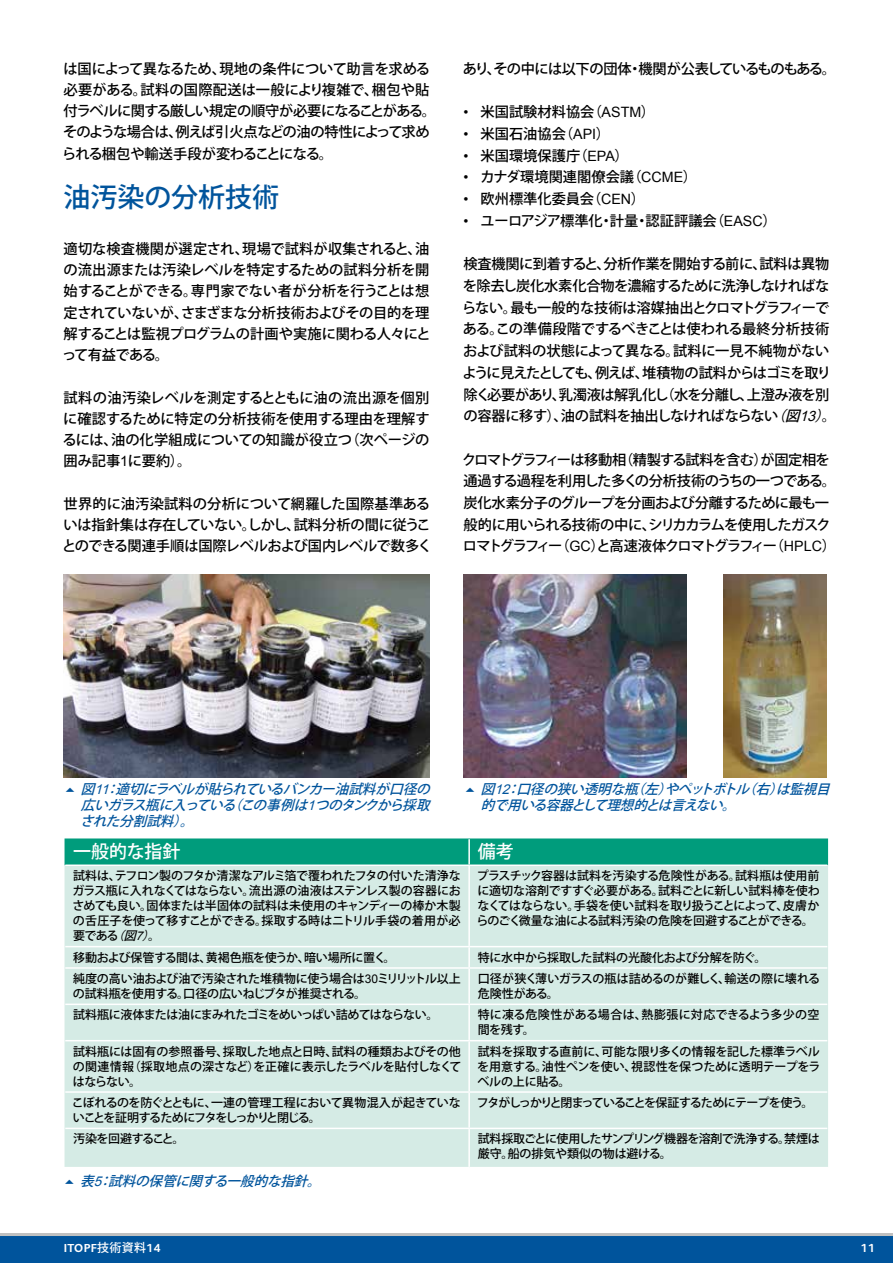
<style>
.page{position:relative;width:893px;height:1263px;background:#fff}
.page>*{position:absolute;margin:0;border:0;box-sizing:border-box;transform-origin:0 0}
.t1{font:500 27px "Koz Go Pro";color:#00549c}
.t2{font:500 18px "Koz Go Pro";color:#fff}
.t3{font:500 14.25px/21.3px "Koz Go Pro";letter-spacing:-.03em;color:#000}
.t4{font:500 14.25px/21.8px "Koz Go Pro";letter-spacing:-.065em;color:#000}
.t5{font:500 14.25px "Koz Go Pro";color:#000}
.t6{font:500 14.25px/21.3px "Koz Go Pro";letter-spacing:-.01em;color:#000}
.t7{font:500 14.25px "Koz Go Pro";letter-spacing:-.05em;color:#000}
.t8{font:italic 500 13.5px/15.8px "Koz Go Pro";color:#00549c;text-align:justify}
.t9{font:500 12px/15px "Koz Go Pro";letter-spacing:-.025em;color:#000;text-align:justify}
.t10{font:500 12px/15px "Koz Go Pro";letter-spacing:-.055em;color:#000}
.t11{font:500 12px/15px "Koz Go Pro";color:#000}
.t12{font:500 12px/15px "Koz Go Pro";letter-spacing:.01em;color:#000}
.t13{font:500 12px "Koz Go Pro";letter-spacing:-.09em;color:#000}
.t14{font:600 12px "Foundry Sans";letter-spacing:.025em;color:#fff}
.s1{font-family:"Arial";font-weight:400}
.s2{font-style:italic}
.s3{font-family:"Arial";font-weight:400;font-style:italic}
.s4{font-family:"Koz Go Pro";font-weight:500}
</style>
<div class="page">
<svg style="left:0;top:1233px;width:893px;height:30px;background:#135e9f"></svg>
<img style="left:63px;top:574px;width:367px;height:203px">
<img style="left:464px;top:574px;width:223px;height:203px">
<img style="left:723px;top:574px;width:103px;height:203px">
<div style="left:65px;top:838px;width:763px;height:27px;background:#009c7c"></div>
<div style="left:65px;top:865px;width:763px;height:302px;background:#d5ebe5"></div>
<hr style="left:468px;top:839px;width:2px;height:25px;background:#fff">
<hr style="left:65px;top:864px;width:404px;height:2px;background:#fff">
<hr style="left:469px;top:864px;width:358px;height:2px;background:#fff">
<hr style="left:468px;top:866px;width:2px;height:80px;background:#fff">
<hr style="left:65px;top:946px;width:404px;height:1px;background:#fff">
<hr style="left:469px;top:946px;width:358px;height:1px;background:#fff">
<hr style="left:468px;top:947px;width:2px;height:20px;background:#fff">
<hr style="left:65px;top:967px;width:404px;height:2px;background:#fff">
<hr style="left:469px;top:967px;width:358px;height:2px;background:#fff">
<hr style="left:468px;top:969px;width:2px;height:34px;background:#fff">
<hr style="left:65px;top:1003px;width:404px;height:2px;background:#fff">
<hr style="left:469px;top:1003px;width:358px;height:2px;background:#fff">
<hr style="left:468px;top:1005px;width:2px;height:35px;background:#fff">
<hr style="left:65px;top:1040px;width:404px;height:1px;background:#fff">
<hr style="left:469px;top:1040px;width:358px;height:1px;background:#fff">
<hr style="left:468px;top:1041px;width:2px;height:50px;background:#fff">
<hr style="left:65px;top:1091px;width:404px;height:2px;background:#fff">
<hr style="left:469px;top:1091px;width:358px;height:2px;background:#fff">
<hr style="left:468px;top:1093px;width:2px;height:34px;background:#fff">
<hr style="left:65px;top:1127px;width:404px;height:2px;background:#fff">
<hr style="left:469px;top:1127px;width:358px;height:2px;background:#fff">
<hr style="left:468px;top:1129px;width:2px;height:38px;background:#fff">
<p class="t3" style="left:62px;top:58px;width:375px">は国によって異なるため、現地の条件について助言を求める必要がある。試料の国際配送は一般により複雑で、梱包や貼付ラベルに関する厳しい規定の順守が必要になることがある。そのような場合は、例えば引火点などの油の特性によって求められる梱包や輸送手段が変わることになる。</p>
<h1 class="t1" style="left:64px;top:180px;width:217px">油汚染の分析技術</h1>
<p class="t3" style="left:62px;top:239px;width:370px;text-align:justify">適切な検査機関が選定され、現場で試料が収集されると、油の流出源または汚染レベルを特定するための試料分析を開始することができる。専門家でない者が分析を行うことは想定されていないが、さまざまな分析技術およびその目的を理解することは監視プログラムの計画や実施に関わる人々にとって有益である。</p>
<p class="t3" style="left:62px;top:387px;width:369px;text-align:justify">試料の油汚染レベルを測定するとともに油の流出源を個別に確認するために特定の分析技術を使用する理由を理解するには、油の化学組成についての知識が役立つ（次ページの囲み記事<span class="s1">1</span>に要約）。</p>
<p class="t6" style="left:62px;top:494px;width:371px">世界的に油汚染試料の分析について網羅した国際基準あるいは指針集は存在していない。しかし、試料分析の間に従うことのできる関連手順は国際レベルおよび国内レベルで数多く</p>
<p class="t7" style="left:463px;top:60px;width:375px">あり、その中には以下の団体・機関が公表しているものもある。</p>
<p class="t5" style="left:463px;top:103px;width:193px"><span class="s1">•</span> 米国試験材料協会（<span class="s1">ASTM</span>）</p>
<p class="t3" style="left:463px;top:124px;width:148px"><span class="s1">•</span> 米国石油協会（<span class="s1">API</span>）</p>
<p class="t5" style="left:463px;top:146px;width:167px"><span class="s1">•</span> 米国環境保護庁（<span class="s1">EPA</span>）</p>
<p class="t5" style="left:464px;top:168px;width:235px"><span class="s1">•</span> カナダ環境関連閣僚会議（<span class="s1">CCME</span>）</p>
<p class="t5" style="left:464px;top:190px;width:183px"><span class="s1">•</span> 欧州標準化委員会（<span class="s1">CEN</span>）</p>
<p class="t5" style="left:464px;top:211px;width:315px"><span class="s1">•</span> ユーロアジア標準化・計量・認証評議会（<span class="s1">EASC</span>）</p>
<p class="t3" style="left:462px;top:254px;width:375px;line-height:21.8px">検査機関に到着すると、分析作業を開始する前に、試料は異物を除去し炭化水素化合物を濃縮するために洗浄しなければならない。最も一般的な技術は溶媒抽出とクロマトグラフィーである。この準備段階でするべきことは使われる最終分析技術および試料の状態によって異なる。試料に一見不純物がないように見えたとしても、例えば、堆積物の試料からはゴミを取り除く必要があり、乳濁液は解乳化し（水を分離し、上澄み液を別の容器に移す）、油の試料を抽出しなければならない<span class="s2">（図</span><span class="s3">13</span><span class="s2">）</span>。</p>
<p class="t4" style="left:462px;top:449px;width:375px">クロマトグラフィーは移動相（精製する試料を含む）が固定相を通過する過程を利用した多くの分析技術のうちの一つである。炭化水素分子のグループを分画および分離するために最も一般的に用いられる技術の中に、シリカカラムを使用したガスクロマトグラフィー（<span class="s1">GC</span>）と高速液体クロマトグラフィー（<span class="s1">HPLC</span>）</p>
<p class="t8" style="left:80px;top:782px;width:356px">図<span class="s1">11</span>：適切にラベルが貼られているバンカー油試料が口径の広いガラス瓶に入っている（この事例は<span class="s1">1</span>つのタンクから採取された分割試料）。</p>
<p class="t8" style="left:481px;top:782px;width:355px">図<span class="s1">12</span>：口径の狭い透明な瓶（左）やペットボトル（右）は監視目的で用いる容器として理想的とは言えない。</p>
<h2 class="t2" style="left:73px;top:840px;width:109px">一般的な指針</h2>
<h2 class="t2" style="left:478px;top:840px;width:37px">備考</h2>
<p class="t9" style="left:72px;top:869px;width:390px">試料は、テフロン製のフタか清潔なアルミ箔で覆われたフタの付いた清浄なガラス瓶に入れなくてはならない。流出源の油液はステンレス製の容器におさめても良い。固体または半固体の試料は未使用のキャンディーの棒か木製の舌圧子を使って移すことができる。採取する時はニトリル手袋の着用が必要である<span class="s2">（図</span><span class="s3">7</span><span class="s2">）</span>。</p>
<p class="t9" style="left:477px;top:869px;width:345px">プラスチック容器は試料を汚染する危険性がある。試料瓶は使用前に適切な溶剤ですすぐ必要がある。試料ごとに新しい試料棒を使わなくてはならない。手袋を使い試料を取り扱うことによって、皮膚からのごく微量な油による試料汚染の危険を回避することができる。</p>
<p class="t9" style="left:73px;top:950px;width:324px">移動および保管する間は、黄褐色瓶を使うか、暗い場所に置く。</p>
<p class="t9" style="left:478px;top:950px;width:290px">特に水中から採取した試料の光酸化および分解を防ぐ。</p>
<p class="t9" style="left:73px;top:972px;width:389px">純度の高い油および油で汚染された堆積物に使う場合は<span class="s1">30</span>ミリリットル以上の試料瓶を使用する。口径の広いねじブタが推奨される。</p>
<p class="t11" style="left:478px;top:972px;width:344px">口径が狭く薄いガラスの瓶は詰めるのが難しく、輸送の際に壊れる危険性がある。</p>
<p class="t9" style="left:73px;top:1008px;width:367px">試料瓶に液体または油にまみれたゴミをめいっぱい詰めてはならない。</p>
<p class="t12" style="left:478px;top:1008px;width:343px">特に凍る危険性がある場合は、熱膨張に対応できるよう多少の空間を残す。</p>
<p class="t9" style="left:73px;top:1044px;width:390px">試料瓶には固有の参照番号、採取した地点と日時、試料の種類およびその他の関連情報（採取地点の深さなど）を正確に表示したラベルを貼付しなくてはならない。</p>
<p class="t9" style="left:477px;top:1044px;width:345px">試料を採取する直前に、可能な限り多くの情報を記した標準ラベルを用意する。油性ペンを使い、視認性を保つために透明テープをラベルの上に貼る。</p>
<p class="t10" style="left:72px;top:1096px;width:390px">こぼれるのを防ぐとともに、一連の管理工程において異物混入が起きていないことを証明するためにフタをしっかりと閉じる。</p>
<p class="t13" style="left:477px;top:1095px;width:338px">フタがしっかりと閉まっていることを保証するためにテープを使う。</p>
<p class="t9" style="left:73px;top:1132px;width:113px">汚染を回避すること。</p>
<p class="t9" style="left:478px;top:1132px;width:344px">試料採取ごとに使用したサンプリング機器を溶剤で洗浄する。禁煙は厳守。船の排気や類似の物は避ける。</p>
<p class="t8" style="left:80px;top:1174px;width:247px">表<span class="s1">5</span>：試料の保管に関する一般的な指針。</p>
<p class="t14" style="left:64px;top:1241px;width:98px">ITOPF<span class="s4">技術資料</span>14</p>
<p class="t14" style="left:861px;top:1241px;width:16px">11</p>
</div>
